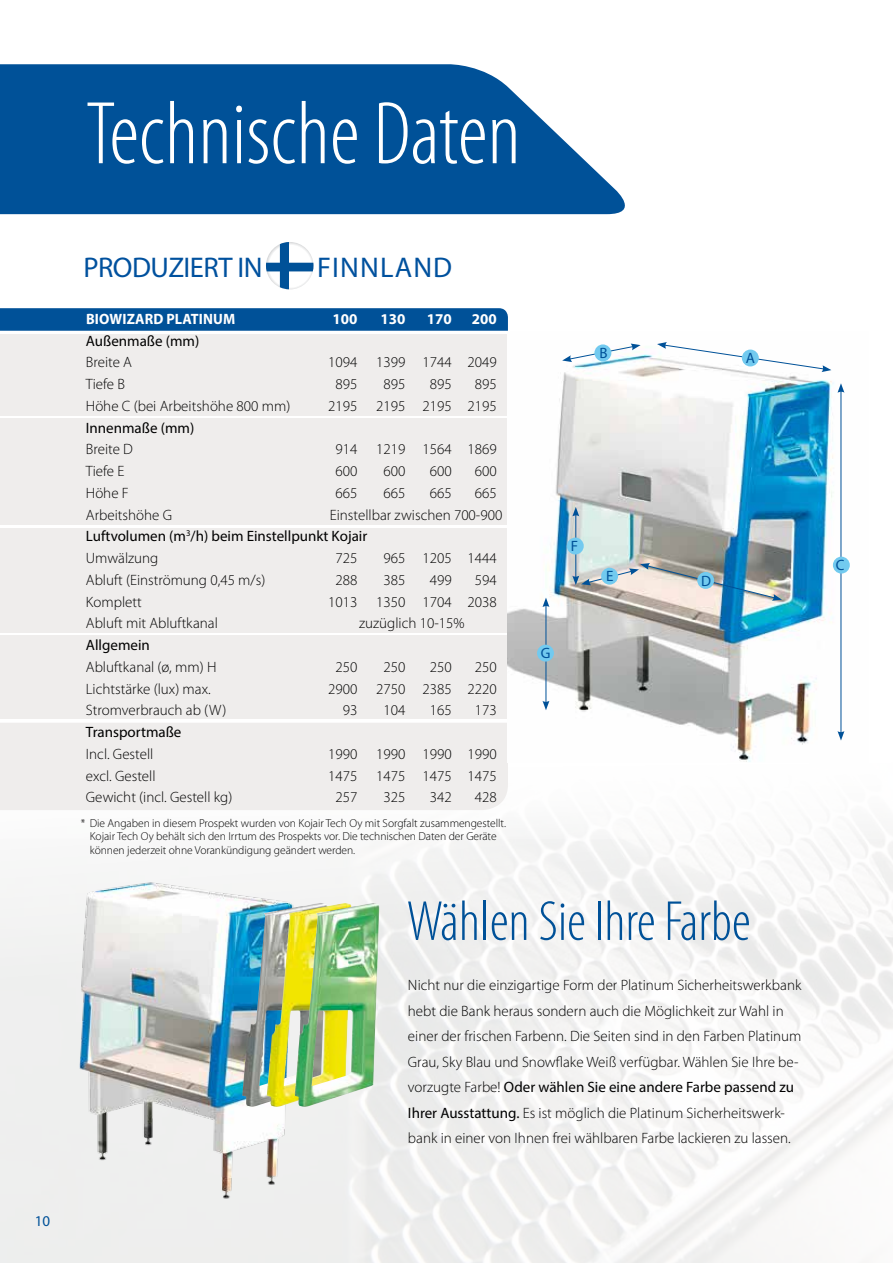
<style>
.page{position:relative;width:893px;height:1263px;background:#fff}
.page>*{position:absolute;margin:0;border:0;box-sizing:border-box;transform-origin:0 0}
.t1{font:300 condensed 90px "Myriad Pro";color:#fff}
.t2{font:300 condensed 57px "Myriad Pro";color:#005198}
.t3{font:28.5px "Myriad Pro";letter-spacing:-.015em;color:#00519e}
.t4{font:28.5px "Myriad Pro";letter-spacing:.04em;color:#00519e}
.t5{font:300 15px/25.5px "Myriad Pro";color:#000}
.t6{font:15px/21.8px "Myriad Pro";color:#000}
.t7{font:700 15px "Myriad Pro";letter-spacing:.01em;color:#fff;scale:.96 1}
.t8{font:700 15px "Myriad Pro";letter-spacing:.01em;color:#fff}
.t9{font:15px "Myriad Pro";color:#005198}
.t10{font:300 11.55px/13.5px "Myriad Pro";letter-spacing:-.005em;color:#000}
.s1{font-weight:300}
.s2{font-weight:400}
</style>
<div class="page">
<svg style="left:0;top:64px;width:625px;height:150px;background:#1a63a2"></svg>
<img style="left:28px;top:866px;width:285px;height:348px">
<img style="left:242px;top:903px;width:25px;height:204px">
<img style="left:267px;top:903px;width:28px;height:204px">
<img style="left:295px;top:903px;width:84px;height:204px">
<svg style="left:0;top:308px;width:508px;height:23px;background:#05549a"></svg>
<div style="left:0;top:334px;width:508px;height:82px;background:#efedec"></div>
<div style="left:0;top:418px;width:508px;height:107px;background:#efedec"></div>
<div style="left:0;top:528px;width:508px;height:105px;background:#efedec"></div>
<div style="left:0;top:636px;width:508px;height:83px;background:#efedec"></div>
<div style="left:0;top:723px;width:508px;height:87px;background:#efedec"></div>
<img style="left:508px;top:343px;width:339px;height:419px">
<svg style="left:657px;top:342px;width:174px;height:30px"></svg>
<hr style="left:841px;top:390px;width:1px;height:343px;background:#005198">
<svg style="left:837px;top:383px;width:7px;height:10px"></svg>
<svg style="left:837px;top:731px;width:7px;height:9px"></svg>
<hr style="left:546px;top:605px;width:1px;height:98px;background:#005198">
<svg style="left:542px;top:598px;width:7px;height:9px"></svg>
<svg style="left:542px;top:701px;width:7px;height:9px"></svg>
<hr style="left:575px;top:514px;width:1px;height:64px;background:#005198">
<svg style="left:572px;top:507px;width:7px;height:9px"></svg>
<svg style="left:562px;top:344px;width:79px;height:18px"></svg>
<img style="left:572px;top:563px;width:210px;height:38px">
<div style="left:833px;top:557px;width:17px;height:16px;background:#72caef;border-radius:50%"></div>
<div style="left:742px;top:350px;width:17px;height:16px;background:#72caef;border-radius:50%"></div>
<div style="left:594px;top:344px;width:17px;height:17px;background:#72caef;border-radius:50%"></div>
<div style="left:697px;top:572px;width:17px;height:17px;background:#72caef;border-radius:50%"></div>
<div style="left:601px;top:568px;width:17px;height:17px;background:#72caef;border-radius:50%"></div>
<div style="left:567px;top:538px;width:17px;height:16px;background:#72caef;border-radius:50%"></div>
<div style="left:537px;top:645px;width:17px;height:17px;background:#72caef;border-radius:50%"></div>
<svg style="left:266px;top:242px;width:47px;height:47px"></svg>
<h1 class="t1" style="left:86px;top:80px;width:436px">Technische Daten</h1>
<p class="t9" style="left:35px;top:1212px;width:17px">10</p>
<h3 class="t3" style="left:83px;top:250px;width:181px">PRODUZIERT IN</h3>
<h3 class="t4" style="left:317px;top:250px;width:137px">FINNLAND</h3>
<p class="t7" style="left:86px;top:309px;width:157px">BIOWIZARD PLATINUM</p>
<p class="t8" style="left:332px;top:309px;width:26px">100</p>
<p class="t8" style="left:380px;top:309px;width:26px">130</p>
<p class="t8" style="left:427px;top:309px;width:26px">170</p>
<p class="t8" style="left:472px;top:309px;width:26px">200</p>
<p class="t6" style="left:86px;top:329px;width:115px">Außenmaße (mm)</p>
<p class="t5" style="left:86px;top:349px;width:48px">Breite A</p>
<p class="t5" style="left:328px;top:349px;width:170px">1094 1399 1744 2049</p>
<p class="t5" style="left:86px;top:371px;width:41px">Tiefe B</p>
<p class="t5" style="left:335px;top:371px;width:23px">895</p>
<p class="t5" style="left:383px;top:371px;width:23px">895</p>
<p class="t5" style="left:430px;top:371px;width:23px">895</p>
<p class="t5" style="left:475px;top:371px;width:23px">895</p>
<p class="t5" style="left:86px;top:393px;width:206px">Höhe C (bei Arbeitshöhe 800 mm)</p>
<p class="t5" style="left:328px;top:393px;width:170px">2195 2195 2195 2195</p>
<p class="t6" style="left:86px;top:416px;width:110px">Innenmaße (mm)</p>
<p class="t5" style="left:86px;top:436px;width:49px">Breite D</p>
<p class="t5" style="left:335px;top:436px;width:163px">914 1219 1564 1869</p>
<p class="t5" style="left:86px;top:458px;width:40px">Tiefe E</p>
<p class="t5" style="left:335px;top:458px;width:23px">600</p>
<p class="t5" style="left:383px;top:458px;width:23px">600</p>
<p class="t5" style="left:430px;top:458px;width:23px">600</p>
<p class="t5" style="left:475px;top:458px;width:23px">600</p>
<p class="t5" style="left:86px;top:480px;width:44px">Höhe F</p>
<p class="t5" style="left:335px;top:480px;width:23px">665</p>
<p class="t5" style="left:383px;top:480px;width:23px">665</p>
<p class="t5" style="left:430px;top:480px;width:23px">665</p>
<p class="t5" style="left:475px;top:480px;width:23px">665</p>
<p class="t5" style="left:86px;top:502px;width:88px">Arbeitshöhe G</p>
<p class="t6" style="left:86px;top:503px;width:418px;text-indent:244px"><span class="s1">Einstellbar zwischen 700-900<br></span>Luftvolumen (m<sup>3</sup>/h) beim Einstellpunkt Kojair<br><span class="s1">Umwälzung</span></p>
<p class="t5" style="left:335px;top:545px;width:23px">725</p>
<p class="t5" style="left:383px;top:545px;width:115px">965 1205 1444</p>
<p class="t5" style="left:86px;top:567px;width:181px">Abluft (Einströmung 0,45 m/s)</p>
<p class="t5" style="left:335px;top:567px;width:23px">288</p>
<p class="t5" style="left:383px;top:567px;width:23px">385</p>
<p class="t5" style="left:430px;top:567px;width:23px">499</p>
<p class="t5" style="left:475px;top:567px;width:23px">594</p>
<p class="t5" style="left:86px;top:589px;width:57px">Komplett</p>
<p class="t5" style="left:328px;top:589px;width:170px">1013 1350 1704 2038</p>
<p class="t5" style="left:86px;top:610px;width:133px">Abluft mit Abluftkanal</p>
<p class="t5" style="left:359px;top:610px;width:107px">zuzüglich 10-15%</p>
<p class="t6" style="left:86px;top:634px;width:65px">Allgemein</p>
<p class="t5" style="left:86px;top:654px;width:132px">Abluftkanal (ø, mm) H</p>
<p class="t5" style="left:335px;top:654px;width:23px">250</p>
<p class="t5" style="left:383px;top:654px;width:23px">250</p>
<p class="t5" style="left:430px;top:654px;width:23px">250</p>
<p class="t5" style="left:475px;top:654px;width:23px">250</p>
<p class="t5" style="left:86px;top:676px;width:126px">Lichtstärke (lux) max.</p>
<p class="t5" style="left:328px;top:676px;width:170px">2900 2750 2385 2220</p>
<p class="t5" style="left:86px;top:697px;width:142px">Stromverbrauch ab (W)</p>
<p class="t5" style="left:343px;top:697px;width:16px">93</p>
<p class="t5" style="left:383px;top:697px;width:23px">104</p>
<p class="t5" style="left:430px;top:697px;width:23px">165</p>
<p class="t5" style="left:475px;top:697px;width:23px">173</p>
<p class="t6" style="left:86px;top:721px;width:97px">Transportmaße</p>
<p class="t5" style="left:86px;top:741px;width:69px">Incl. Gestell</p>
<p class="t5" style="left:328px;top:741px;width:170px">1990 1990 1990 1990</p>
<p class="t5" style="left:86px;top:763px;width:71px">excl. Gestell</p>
<p class="t5" style="left:328px;top:763px;width:170px">1475 1475 1475 1475</p>
<p class="t5" style="left:86px;top:784px;width:148px">Gewicht (incl. Gestell kg)</p>
<p class="t5" style="left:335px;top:784px;width:23px">257</p>
<p class="t5" style="left:383px;top:784px;width:23px">325</p>
<p class="t5" style="left:430px;top:784px;width:23px">342</p>
<p class="t5" style="left:475px;top:784px;width:23px">428</p>
<p class="t10" style="left:90px;top:816px;width:418px;text-indent:-9px">* Die Angaben in diesem Prospekt wurden von Kojair Tech Oy mit Sorgfalt zusammengestellt.<br>Kojair Tech Oy behält sich den Irrtum des Prospekts vor. Die technischen Daten der Geräte können jederzeit ohne Vorankündigung geändert werden.</p>
<p class="t9" style="left:599px;top:344px;width:10px">B</p>
<p class="t9" style="left:746px;top:349px;width:11px">A</p>
<p class="t9" style="left:571px;top:537px;width:9px">F</p>
<p class="t9" style="left:541px;top:644px;width:11px">G</p>
<p class="t9" style="left:606px;top:567px;width:9px">E</p>
<p class="t9" style="left:701px;top:571px;width:11px">D</p>
<h2 class="t2" style="left:407px;top:887px;width:345px">Wählen Sie Ihre Farbe</h2>
<p class="t5" style="left:408px;top:972px;width:395px">Nicht nur die einzigartige Form der Platinum Sicherheitswerkbank hebt die Bank heraus sondern auch die Möglichkeit zur Wahl in einer der frischen Farbenn. Die Seiten sind in den Farben Platinum Grau, Sky Blau und Snowflake Weiß verfügbar. Wählen Sie Ihre be&shy;vorzugte Farbe! <span class="s2">Oder wählen Sie eine andere Farbe passend zu Ihrer Ausstattung.</span> Es ist möglich die Platinum Sicherheitswerk&shy;bank in einer von Ihnen frei wählbaren Farbe lackieren zu lassen.</p>
<p class="t9" style="left:836px;top:556px;width:10px">C</p>
</div>
